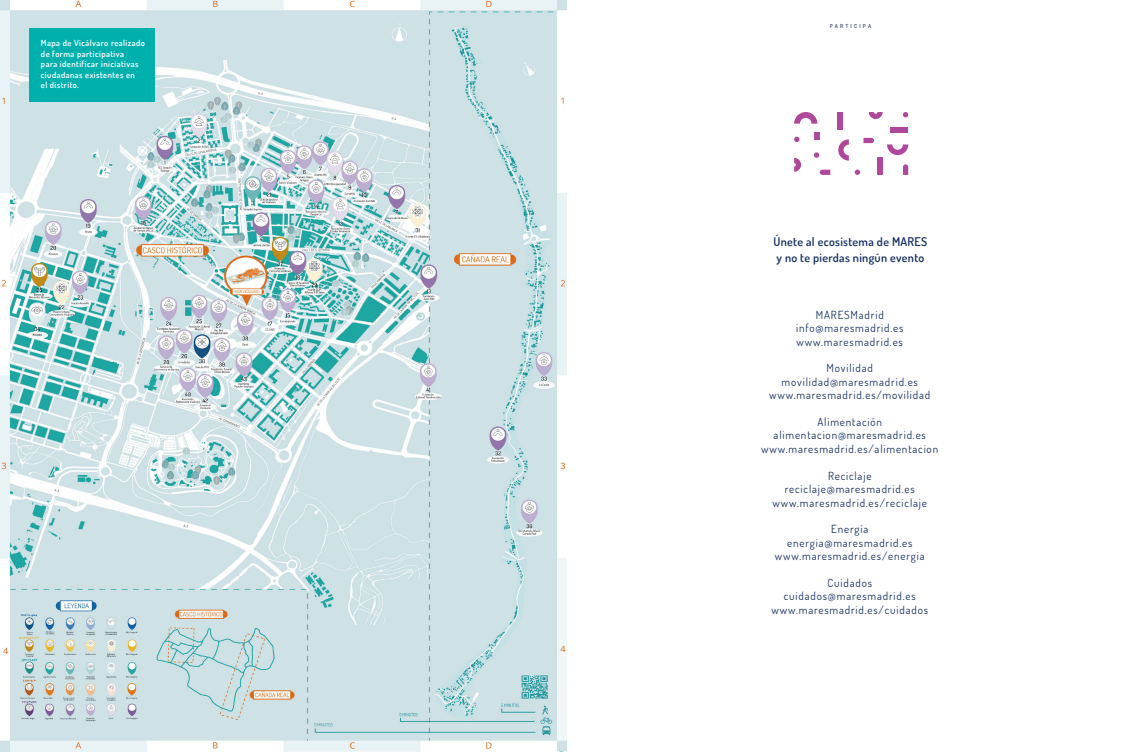
<style>
.page{position:relative;width:1134px;height:752px;background:#fff}
.page>*{position:absolute;margin:0;border:0;box-sizing:border-box;transform-origin:0 0}
.t1{font:600 12px/16px "Dosis";letter-spacing:.025em;color:#183264}
.t2{font:11.2px/13.4px "Dosis";letter-spacing:.075em;color:#183264;text-align:center}
.t3{font:600 8.5px/10.5px "Dosis";letter-spacing:.05em;color:#fff}
.t4{font:700 5.5px "Dosis";letter-spacing:.4em;color:#5a6383}
</style>
<div class="page">
<img style="left:0;top:0;width:567px;height:751px">
<div style="left:815px;top:132px;width:5px;height:8px;background:#af489a"></div>
<svg style="left:903px;top:164px;width:5px;height:11px"></svg>
<div style="left:877px;top:157px;width:6px;height:18px;background:#af489a"></div>
<div style="left:837px;top:112px;width:6px;height:18px;background:#af489a"></div>
<svg style="left:855px;top:169px;width:5px;height:6px"></svg>
<svg style="left:903px;top:112px;width:5px;height:5px"></svg>
<svg style="left:814px;top:152px;width:5px;height:6px"></svg>
<svg style="left:794px;top:137px;width:5px;height:5px"></svg>
<svg style="left:869px;top:112px;width:14px;height:7px"></svg>
<svg style="left:794px;top:158px;width:7px;height:14px"></svg>
<svg style="left:863px;top:138px;width:11px;height:5px"></svg>
<svg style="left:820px;top:169px;width:10px;height:6px"></svg>
<div style="left:890px;top:127px;width:18px;height:5px;background:#af489a"></div>
<svg style="left:838px;top:139px;width:11px;height:21px"></svg>
<svg style="left:794px;top:112px;width:23px;height:12px"></svg>
<svg style="left:887px;top:144px;width:21px;height:11px"></svg>
<div style="left:29px;top:28px;width:126px;height:74px;background:#00b0ad"></div>
<p class="t3" style="left:41px;top:38px;width:106px">Mapa de Vicálvaro realizado de forma participativa<br>para identificar iniciativas ciudadanas existentes en<br>el distrito.</p>
<p class="t4" style="left:830px;top:23px;width:43px">PARTICIPA</p>
<p class="t1" style="left:774px;top:233px;width:155px">Únete al ecosistema de MARES y no te pierdas ningún evento</p>
<p class="t2" style="left:796px;top:307px;width:109px">MARESMadrid info@maresmadrid.es www.maresmadrid.es</p>
<p class="t2" style="left:769px;top:361px;width:162px">Movilidad movilidad@maresmadrid.es www.maresmadrid.es/movilidad</p>
<p class="t2" style="left:761px;top:414px;width:178px">Alimentación alimentacion@maresmadrid.es www.maresmadrid.es/alimentacion</p>
<p class="t2" style="left:772px;top:468px;width:156px">Reciclaje reciclaje@maresmadrid.es www.maresmadrid.es/reciclaje</p>
<p class="t2" style="left:775px;top:522px;width:151px">Energía energia@maresmadrid.es www.maresmadrid.es/energia</p>
<p class="t2" style="left:771px;top:575px;width:158px">Cuidados cuidados@maresmadrid.es www.maresmadrid.es/cuidados</p>
</div>
